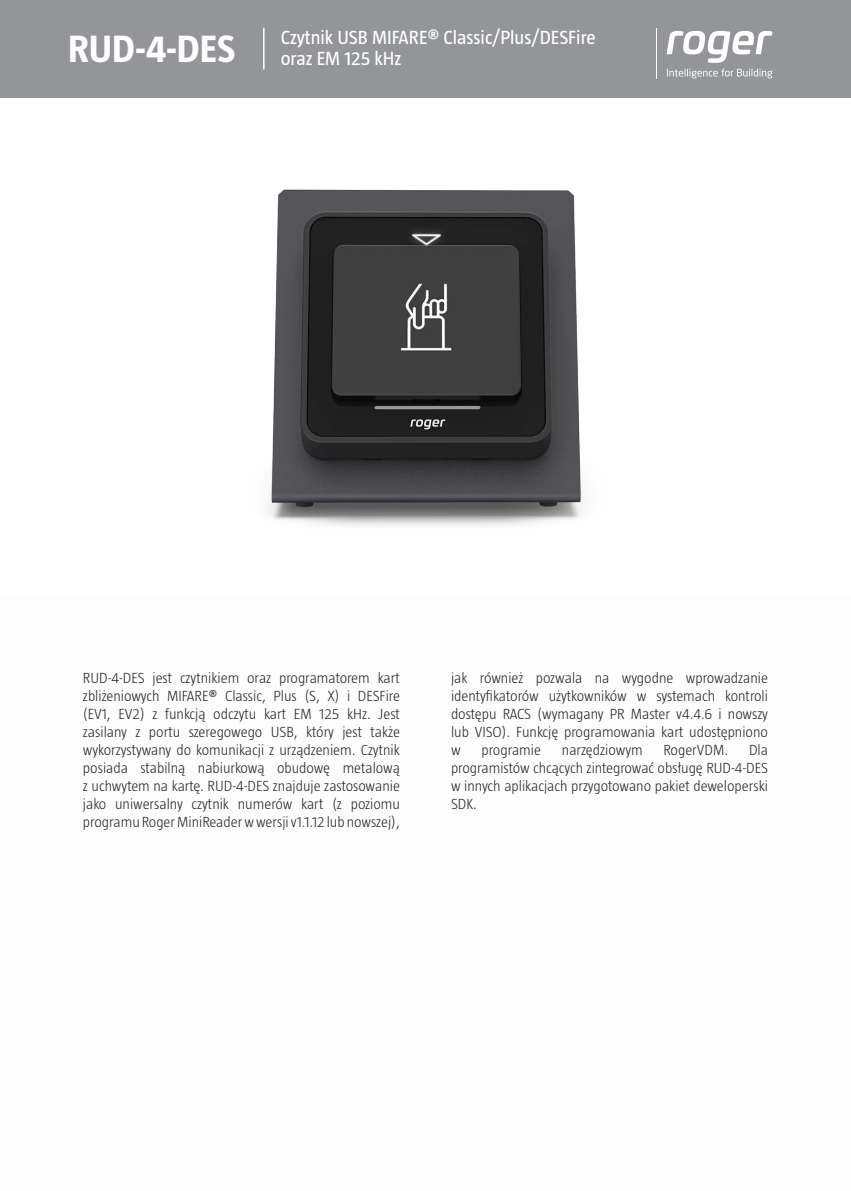
<style>
.page{position:relative;width:851px;height:1191px;background:#fff}
.page>*{position:absolute;margin:0;border:0;box-sizing:border-box;transform-origin:0 0}
.t1{font:700 39px "Taz";color:#fff}
.t2{font:19.5px/21px "Taz";color:#fff}
.t3{font:300 15px/18px "Taz";color:#231f20;text-align:justify}
</style>
<div class="page">
<div style="left:0;top:0;width:850px;height:98px;background:#939598"></div>
<hr style="left:263px;top:28px;width:1px;height:41px;background:#fff">
<hr style="left:655px;top:28px;width:1px;height:51px;background:#fff">
<svg style="left:667px;top:69px;width:105px;height:9px"></svg>
<svg style="left:666px;top:31px;width:106px;height:32px"></svg>
<img style="left:269px;top:189px;width:313px;height:337px">
<h1 class="t1" style="left:68px;top:27px;width:168px">RUD-4-DES</h1>
<h2 class="t2" style="left:281px;top:26px;width:316px">Czytnik USB MIFARE® Classic/Plus/DESFire oraz EM 125 kHz</h2>
<p class="t3" style="left:83px;top:668px;width:318px">RUD-4-DES jest czytnikiem oraz programatorem kart zbliżeniowych MIFARE® Classic, Plus (S, X) i DESFire (EV1, EV2) z funkcją odczytu kart EM 125 kHz. Jest zasilany z portu szeregowego USB, który jest także wykorzystywany do komunikacji z urządzeniem. Czytnik posiada stabilną nabiurkową obudowę metalową z uchwytem na kartę. RUD-4-DES znajduje zastosowanie jako uniwersalny czytnik numerów kart (z poziomu programu Roger MiniReader w wersji v1.1.12 lub nowszej),</p>
<p class="t3" style="left:451px;top:668px;width:318px">jak również pozwala na wygodne wprowadzanie identyfikatorów użytkowników w systemach kontroli dostępu RACS (wymagany PR Master v4.4.6 i nowszy lub VISO). Funkcję programowania kart udostępniono w</p>
<p class="t3" style="left:451px;top:740px;width:318px;text-indent:298px">Dla programistów chcących zintegrować obsługę RUD-4-DES w innych aplikacjach przygotowano pakiet deweloperski SDK.</p>
<p class="t3" style="left:481px;top:740px;width:61px">programie</p>
<p class="t3" style="left:562px;top:740px;width:82px">narzędziowym</p>
<p class="t3" style="left:663px;top:740px;width:66px">RogerVDM.</p>
</div>
